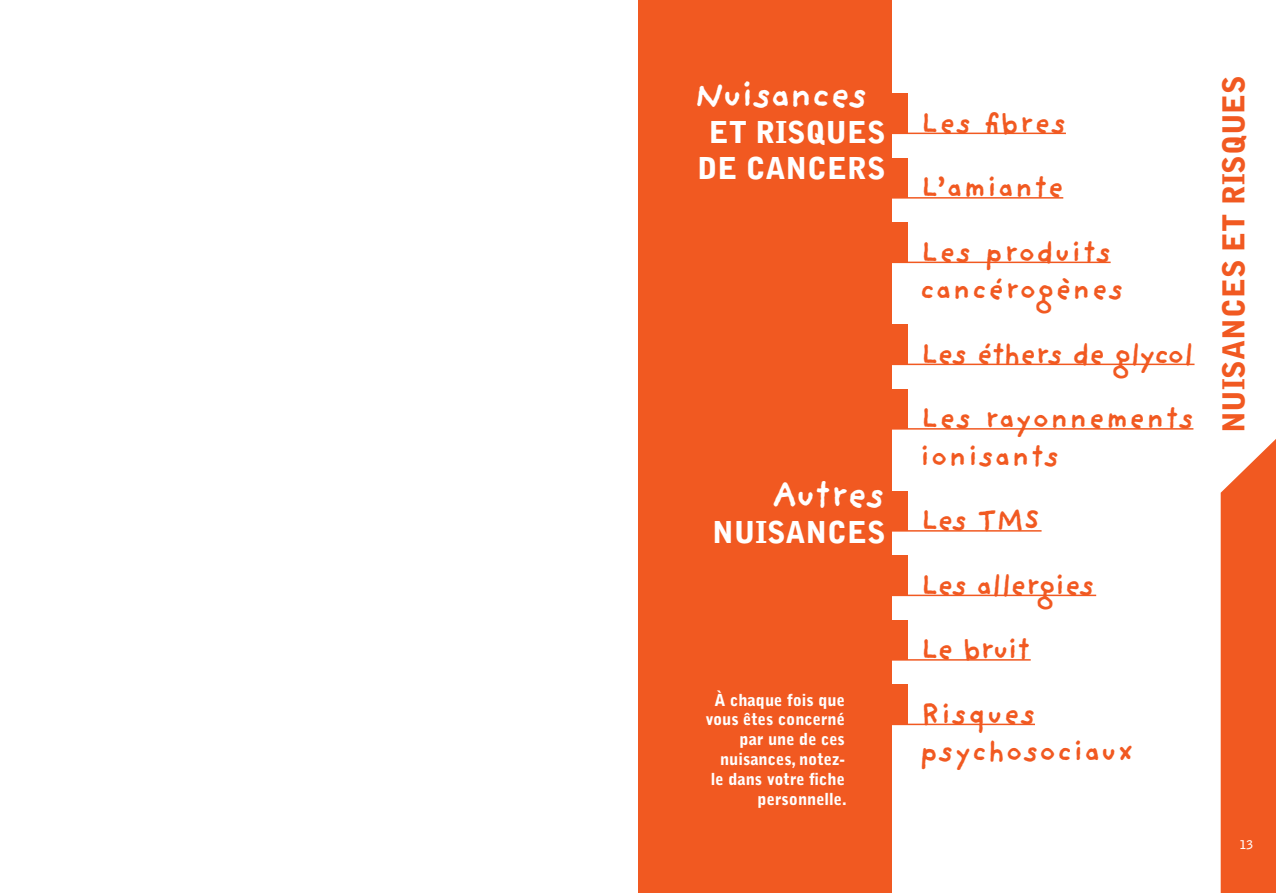
<style>
.page{position:relative;width:1276px;height:893px;background:#fff}
.page>*{position:absolute;margin:0;border:0;box-sizing:border-box;transform-origin:0 0}
.t1{font:700 37.5px "Providence Sans";letter-spacing:-.03em;color:#fff}
.t2{font:700 30px/64.5px "Providence Sans";letter-spacing:.025em;color:#f15921}
.t3{font:700 30px/64.5px "Providence Sans";letter-spacing:-.02em;color:#f15921}
.t4{font:900 30px/36px "Bell Gothic";color:#fff;text-align:center}
.t5{font:900 30px "Bell Gothic";color:#f15921}
.t6{font:900 16.5px/19.8px "Bell Gothic";color:#fff;text-align:right}
.t7{font:700 12px "Bell Gothic";color:#fff}
</style>
<div class="page">
<div style="left:638px;top:0;width:253px;height:893px;background:#f15921"></div>
<hr style="left:847px;top:133px;width:219px;height:1px;background:#f15921">
<hr style="left:847px;top:197px;width:216px;height:2px;background:#f15921">
<hr style="left:847px;top:262px;width:263px;height:1px;background:#f15921">
<hr style="left:847px;top:364px;width:347px;height:1px;background:#f15921">
<hr style="left:847px;top:428px;width:346px;height:2px;background:#f15921">
<hr style="left:847px;top:530px;width:194px;height:2px;background:#f15921">
<hr style="left:847px;top:595px;width:249px;height:1px;background:#f15921">
<hr style="left:847px;top:659px;width:183px;height:2px;background:#f15921">
<hr style="left:847px;top:724px;width:188px;height:1px;background:#f15921">
<div style="left:889px;top:94px;width:19px;height:39px;background:#f15921"></div>
<div style="left:889px;top:158px;width:19px;height:40px;background:#f15921"></div>
<div style="left:889px;top:223px;width:19px;height:39px;background:#f15921"></div>
<div style="left:889px;top:325px;width:19px;height:39px;background:#f15921"></div>
<div style="left:889px;top:389px;width:19px;height:40px;background:#f15921"></div>
<div style="left:889px;top:491px;width:19px;height:40px;background:#f15921"></div>
<div style="left:889px;top:556px;width:19px;height:39px;background:#f15921"></div>
<div style="left:889px;top:620px;width:19px;height:40px;background:#f15921"></div>
<div style="left:889px;top:685px;width:19px;height:39px;background:#f15921"></div>
<svg style="left:1220px;top:439px;width:56px;height:454px;background:#f26633"></svg>
<p class="t1" style="left:694px;top:72px;width:176px">Nuisances</p>
<p class="t4" style="left:697px;top:115px;width:184px">et risqu es de cancers</p>
<p class="t1" style="left:771px;top:472px;width:116px">Autres</p>
<p class="t4" style="left:712px;top:514px;width:170px">nuisanc es</p>
<p class="t6" style="left:705px;top:690px;width:143px">à chaque fois que vous êtes concerné par une de ces nuisances, notez&shy;le dans votre fiche personnelle.</p>
<p class="t2" style="left:920px;top:90px;width:192px">Les fibres<br>L’amiante<br>Les produits</p>
<p class="t2" style="left:919px;top:256px;width:276px">cancérogènes<br>Les éthers de glycol<br>Les rayonnements</p>
<p class="t3" style="left:919px;top:423px;width:177px">ionisants<br>Les TMS<br>Les allergies<br>Le bruit<br>Risques</p>
<p class="t2" style="left:919px;top:718px;width:215px">psychosociaux</p>
<p class="t5" style="left:1216px;top:433px;width:355px;rotate:-90deg">Nuisanc es et risqu es</p>
<p class="t7" style="left:1239px;top:837px;width:15px">13</p>
</div>
